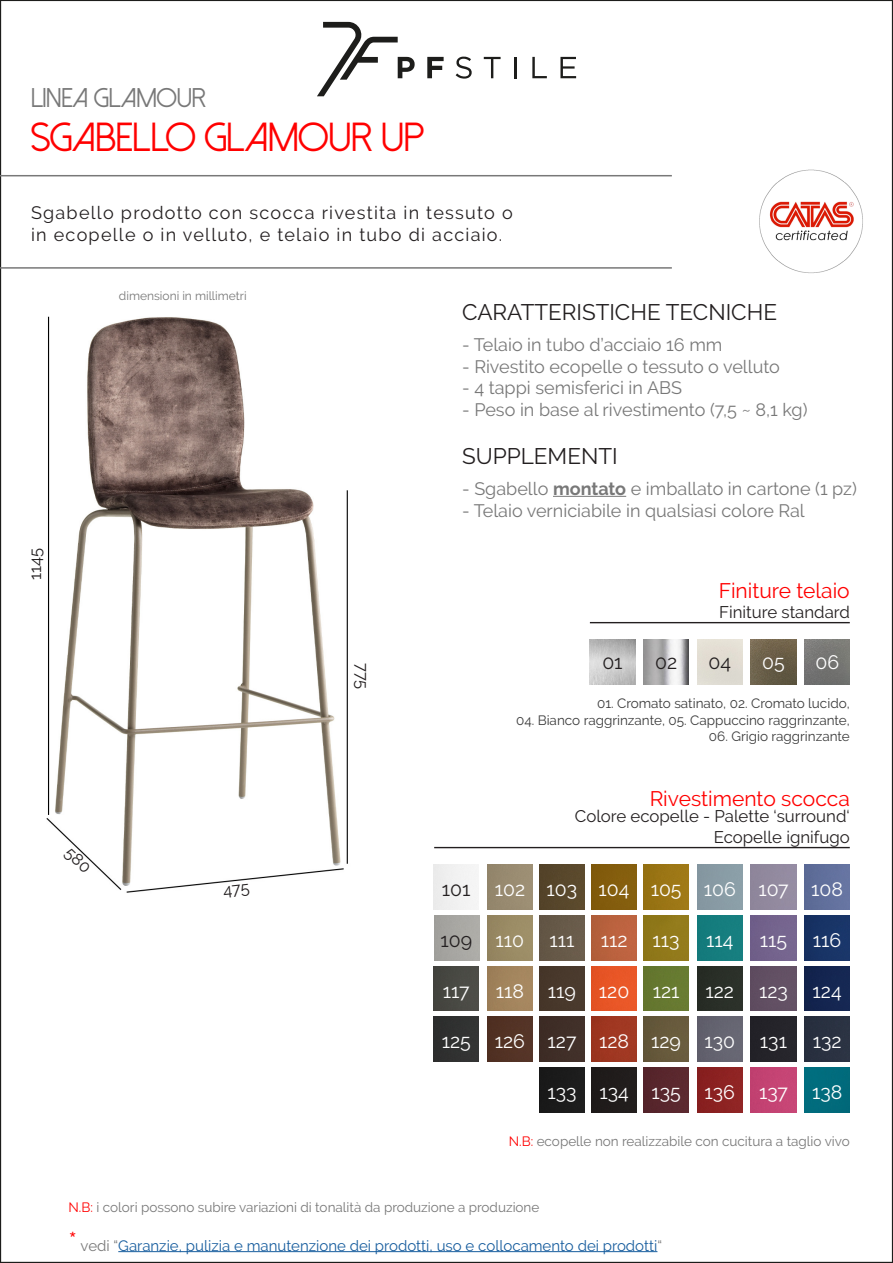
<style>
.page{position:relative;width:893px;height:1263px;background:#fff}
.page>*{position:absolute;margin:0;border:0;box-sizing:border-box;transform-origin:0 0}
.t1{font:40.5px "Dolce Vita";color:#f00}
.t2{font:27px "Dolce Vita";color:#787878}
.t3{font:22.5px "Raleway";color:#231f20}
.t4{font:21px "Raleway";color:#f00}
.t5{font:19.5px "Raleway";color:#fff}
.t6{font:19.5px "Raleway";color:#231f20}
.t7{font:18px "Raleway";color:#787878}
.t8{font:18px/21.6px "Raleway";letter-spacing:.07em;color:#231f20}
.t9{font:16.8px/20.1px "Raleway";color:#231f20;text-align:right}
.t10{font:16.5px "Raleway";color:#231f20}
.t11{font:15px "Raleway";color:#175d9e}
.t12{font:13.5px "Raleway";color:#787878}
.t13{font:13.5px "Raleway";color:#3b3b3b}
.t14{font:12px "Raleway";color:#787878}
.s1{font-weight:700}
.s2{color:#f00}
.s3{font-size:27px;color:#f00}
.s4{color:#787878}
</style>
<div class="page">
<svg style="left:317px;top:22px;width:98px;height:74px"></svg>
<svg style="left:427px;top:57px;width:17px;height:21px"></svg>
<svg style="left:456px;top:57px;width:16px;height:22px"></svg>
<svg style="left:484px;top:57px;width:17px;height:21px"></svg>
<hr style="left:514px;top:57px;width:3px;height:21px;background:#1d1d1b">
<svg style="left:532px;top:57px;width:15px;height:21px"></svg>
<svg style="left:560px;top:57px;width:16px;height:21px"></svg>
<hr style="left:0;top:1262px;width:893px;height:1px;background:#1d1d1b">
<hr style="left:892px;top:0;width:1px;height:1263px;background:#1d1d1b">
<hr style="left:0;top:0;width:1px;height:1263px;background:#1d1d1b">
<hr style="left:0;top:0;width:893px;height:1px;background:#1d1d1b">
<hr style="left:590px;top:622px;width:260px;height:1px;background:#231f20">
<img style="left:644px;top:640px;width:45px;height:44px">
<img style="left:751px;top:640px;width:45px;height:44px">
<img style="left:805px;top:640px;width:45px;height:44px">
<img style="left:590px;top:640px;width:45px;height:44px">
<hr style="left:434px;top:847px;width:416px;height:1px;background:#231f20">
<div style="left:591px;top:864px;width:46px;height:45px;background:#845d0d"></div>
<div style="left:644px;top:865px;width:45px;height:44px;background:#9c7615"></div>
<div style="left:487px;top:864px;width:46px;height:45px;background:#998b71"></div>
<div style="left:539px;top:864px;width:46px;height:45px;background:#58472b"></div>
<div style="left:644px;top:915px;width:45px;height:45px;background:#927a1a"></div>
<div style="left:697px;top:915px;width:45px;height:45px;background:#157d7e"></div>
<div style="left:751px;top:915px;width:45px;height:45px;background:#74638d"></div>
<img style="left:487px;top:915px;width:46px;height:45px">
<div style="left:539px;top:915px;width:46px;height:45px;background:#675a49"></div>
<img style="left:591px;top:915px;width:46px;height:45px">
<div style="left:805px;top:915px;width:45px;height:45px;background:#183467"></div>
<div style="left:644px;top:966px;width:45px;height:45px;background:#667930"></div>
<div style="left:697px;top:966px;width:45px;height:45px;background:#292f28"></div>
<div style="left:751px;top:966px;width:45px;height:45px;background:#625064"></div>
<div style="left:487px;top:966px;width:46px;height:45px;background:#a3855d"></div>
<div style="left:539px;top:966px;width:46px;height:45px;background:#49392c"></div>
<div style="left:591px;top:966px;width:46px;height:45px;background:#e85627"></div>
<div style="left:805px;top:966px;width:45px;height:45px;background:#142551"></div>
<div style="left:644px;top:1017px;width:45px;height:44px;background:#675a3c"></div>
<div style="left:697px;top:1017px;width:45px;height:44px;background:#646470"></div>
<div style="left:751px;top:1017px;width:45px;height:44px;background:#25242a"></div>
<div style="left:487px;top:1017px;width:46px;height:44px;background:#533325"></div>
<div style="left:539px;top:1017px;width:46px;height:44px;background:#402e27"></div>
<div style="left:591px;top:1017px;width:46px;height:44px;background:#a03722"></div>
<div style="left:805px;top:1017px;width:45px;height:44px;background:#293141"></div>
<div style="left:644px;top:1068px;width:45px;height:44px;background:#59272d"></div>
<div style="left:697px;top:1068px;width:45px;height:44px;background:#8c2222"></div>
<div style="left:434px;top:1017px;width:45px;height:44px;background:#303131"></div>
<div style="left:805px;top:1068px;width:45px;height:44px;background:#016c7d"></div>
<div style="left:751px;top:1067px;width:45px;height:45px;background:#c54474"></div>
<div style="left:591px;top:1068px;width:46px;height:44px;background:#201c1b"></div>
<div style="left:434px;top:966px;width:45px;height:45px;background:#494944"></div>
<div style="left:805px;top:865px;width:45px;height:44px;background:#61709d"></div>
<div style="left:539px;top:1068px;width:46px;height:44px;background:#1b1b1b"></div>
<hr style="left:0;top:267px;width:672px;height:2px;background:#787878">
<hr style="left:118px;top:1251px;width:539px;height:1px;background:#175d9e">
<img style="left:46px;top:316px;width:302px;height:577px">
<img style="left:759px;top:169px;width:104px;height:105px">
<hr style="left:0;top:175px;width:672px;height:1px;background:#787878">
<hr style="left:553px;top:496px;width:73px;height:1px;background:#787878">
<svg style="left:223px;top:884px;width:27px;height:9px"></svg>
<svg style="left:63px;top:847px;width:28px;height:26px"></svg>
<h2 class="t2" style="left:31px;top:85px;width:176px">LINEA GLAMOUR</h2>
<h1 class="t1" style="left:31px;top:117px;width:395px">SGABELLO GLAMOUR UP</h1>
<p class="t8" style="left:31px;top:202px;width:483px">Sgabello prodotto con scocca rivestita in tessuto o in ecopelle o in velluto, e telaio in tubo di acciaio.</p>
<p class="t10" style="left:26px;top:580px;width:34px;rotate:-90deg">1145</p>
<p class="t14" style="left:119px;top:289px;width:129px">dimensioni in millimetri</p>
<p class="t10" style="left:372px;top:663px;width:28px;rotate:90deg">775</p>
<p class="t3" style="left:462px;top:299px;width:316px">CARATTERISTICHE TECNICHE</p>
<p class="t7" style="left:462px;top:334px;width:262px">- Telaio in tubo d’acciaio 16 mm</p>
<p class="t7" style="left:462px;top:356px;width:319px">- Rivestito ecopelle o tessuto o velluto</p>
<p class="t7" style="left:462px;top:377px;width:221px">- 4 tappi semisferici in ABS</p>
<p class="t7" style="left:462px;top:399px;width:347px">- Peso in base al rivestimento (7,5 ~ 8,1 kg)</p>
<p class="t3" style="left:462px;top:443px;width:157px">SUPPLEMENTI</p>
<p class="t7" style="left:462px;top:478px;width:396px">- Sgabello <span class="s1">montato</span> e imballato in cartone (1 pz)</p>
<p class="t7" style="left:462px;top:500px;width:344px">- Telaio verniciabile in qualsiasi colore Ral</p>
<p class="t4" style="left:719px;top:578px;width:133px">Finiture telaio</p>
<p class="t9" style="left:719px;top:602px;width:132px">Finiture standard</p>
<p class="t6" style="left:602px;top:651px;width:22px">01</p>
<p class="t6" style="left:655px;top:651px;width:24px">02</p>
<p class="t6" style="left:709px;top:651px;width:24px">04</p>
<p class="t5" style="left:762px;top:651px;width:24px">05</p>
<p class="t5" style="left:815px;top:651px;width:25px">06</p>
<p class="t13" style="left:597px;top:696px;width:254px">01. Cromato satinato, 02. Cromato lucido,</p>
<p class="t13" style="left:516px;top:712px;width:335px">04. Bianco raggrinzante, 05. Cappuccino raggrinzante,</p>
<p class="t13" style="left:709px;top:728px;width:142px">06. Grigio raggrinzante</p>
<p class="t4" style="left:650px;top:786px;width:202px">Rivestimento scocca</p>
<p class="t9" style="left:575px;top:806px;width:276px">Colore ecopelle - Palette ‘surround‘<br>Ecopelle ignifugo</p>
<p class="t6" style="left:442px;top:878px;width:30px">101</p>
<p class="t6" style="left:440px;top:929px;width:33px">109</p>
<p class="t5" style="left:443px;top:979px;width:28px">117</p>
<p class="t5" style="left:442px;top:1030px;width:31px">125</p>
<p class="t5" style="left:651px;top:878px;width:87px">105 106</p>
<p class="t5" style="left:706px;top:929px;width:29px">114</p>
<p class="t5" style="left:705px;top:979px;width:30px">122</p>
<p class="t5" style="left:651px;top:1030px;width:86px">129 130</p>
<p class="t5" style="left:811px;top:878px;width:33px">108</p>
<p class="t5" style="left:758px;top:878px;width:32px">107</p>
<p class="t5" style="left:760px;top:929px;width:29px">115</p>
<p class="t5" style="left:759px;top:979px;width:30px">123</p>
<p class="t5" style="left:760px;top:1030px;width:29px">131</p>
<p class="t5" style="left:704px;top:1081px;width:139px">136 137 138</p>
<p class="t5" style="left:495px;top:878px;width:84px">102 103</p>
<p class="t5" style="left:496px;top:929px;width:30px">110</p>
<p class="t5" style="left:599px;top:878px;width:32px">104</p>
<p class="t5" style="left:813px;top:929px;width:30px">116</p>
<p class="t5" style="left:601px;top:929px;width:28px">112</p>
<p class="t5" style="left:653px;top:929px;width:29px">113</p>
<p class="t5" style="left:549px;top:929px;width:27px">111</p>
<p class="t5" style="left:496px;top:979px;width:82px">118 119</p>
<p class="t5" style="left:599px;top:979px;width:32px">120</p>
<p class="t5" style="left:653px;top:979px;width:28px">121</p>
<p class="t5" style="left:813px;top:979px;width:31px">124</p>
<p class="t5" style="left:495px;top:1030px;width:83px">126 127</p>
<p class="t5" style="left:599px;top:1030px;width:32px">128</p>
<p class="t5" style="left:813px;top:1030px;width:30px">132</p>
<p class="t5" style="left:547px;top:1081px;width:31px">133</p>
<p class="t5" style="left:651px;top:1081px;width:31px">135</p>
<p class="t5" style="left:599px;top:1081px;width:31px">134</p>
<p class="t12" style="left:509px;top:1134px;width:342px"><span class="s2">N.B:</span> ecopelle non realizzabile con cucitura a taglio vivo</p>
<p class="t12" style="left:69px;top:1199px;width:472px"><span class="s2">N.B:</span> i colori possono subire variazioni di tonalità da produzione a produzione</p>
<p class="t11" style="left:69px;top:1236px;width:595px"><span class="s3">*</span> <span class="s4">vedi “</span>Garanzie, pulizia e manutenzione dei prodotti, uso e collocamento dei prodotti<span class="s4">“</span></p>
</div>
